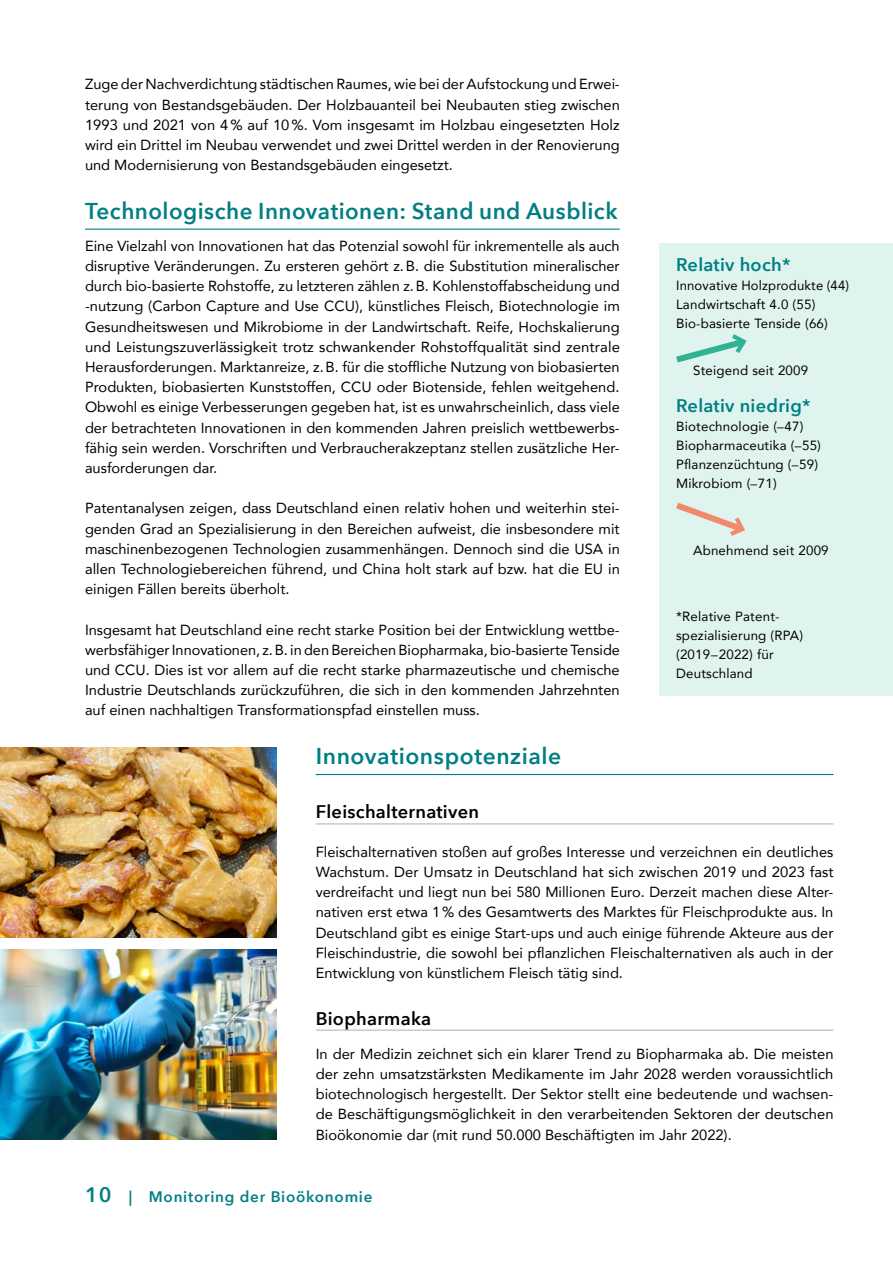
<style>
.page{position:relative;width:893px;height:1263px;background:#fff}
.page>*{position:absolute;margin:0;border:0;box-sizing:border-box;transform-origin:0 0}
.h4_Key_messeges_Spaltenspanne{font:600 22.8px "Avenir Next";letter-spacing:.02em;color:#007f83}
.Absatzueberschrift___Trends{font:600 18.15px "Avenir Next";letter-spacing:.015em;color:#000}
.Absatzueberschrift{font:600 18.15px "Avenir Next";letter-spacing:.015em;color:#007f83}
.t1{font:600 15.15px "Avenir Next";letter-spacing:.05em;color:#007f83}
.Lauftext_10_14{font:14.7px/20.2px "Avenir";color:#000;text-align:justify}
.Infokasten_Lauftext{font:13.35px/19px "Avenir";letter-spacing:.015em;color:#000}
.s1{font-size:21px}
</style>
<div class="page">
<hr style="left:85px;top:229px;width:535px;height:1px;background:#007f83">
<img style="left:0;top:747px;width:276px;height:191px">
<img style="left:0;top:949px;width:276px;height:191px">
<div style="left:659px;top:243px;width:234px;height:452px;background:#e0f4ef"></div>
<svg style="left:676px;top:334px;width:71px;height:29px"></svg>
<svg style="left:676px;top:502px;width:69px;height:34px"></svg>
<hr style="left:316px;top:774px;width:517px;height:1px;background:#007f83">
<hr style="left:316px;top:823px;width:517px;height:1px;background:#b2bac0">
<hr style="left:316px;top:1029px;width:517px;height:2px;background:#b2bac0">
<p class="Lauftext_10_14" style="left:85px;top:74px;width:536px">Zuge der Nachverdichtung städtischen Raumes, wie bei der Aufstockung und Erwei&shy;terung von Bestandsgebäuden. Der Holzbauanteil bei Neubauten stieg zwischen 1993 und 2021 von 4% auf 10%. Vom insgesamt im Holzbau eingesetzten Holz wird ein Drittel im Neubau verwendet und zwei Drittel werden in der Renovierung und Modernisierung von Bestandsgebäuden eingesetzt.</p>
<h4 class="h4_Key_messeges_Spaltenspanne" style="left:85px;top:191px;width:534px">Technologische Innovationen: Stand und Ausblick</h4>
<p class="Lauftext_10_14" style="left:85px;top:235px;width:536px">Eine Vielzahl von Innovationen hat das Potenzial sowohl für inkrementelle als auch disruptive Veränderungen. Zu ersteren gehört z.B. die Substitution mineralischer durch bio-basierte Rohstoffe, zu letzteren zählen z.B. Kohlenstoffabscheidung und -nutzung (Carbon Capture and Use CCU), künstliches Fleisch, Biotechnologie im Gesundheitswesen und Mikrobiome in der Landwirtschaft. Reife, Hochskalierung und Leistungszuverlässigkeit trotz schwankender Rohstoffqualität sind zentrale Herausforderungen. Marktanreize, z.B. für die stoffliche Nutzung von biobasierten Produkten, biobasierten Kunststoffen, CCU oder Biotenside, fehlen weitgehend.<br>Obwohl es einige Verbesserungen gegeben hat, ist es unwahrscheinlich, dass viele der betrachteten Innovationen in den kommenden Jahren preislich wettbewerbs&shy;fähig sein werden. Vorschriften und Verbraucherakzeptanz stellen zusätzliche Her&shy;ausforderungen dar.</p>
<p class="Lauftext_10_14" style="left:85px;top:498px;width:536px">Patentanalysen zeigen, dass Deutschland einen relativ hohen und weiterhin stei&shy;genden Grad an Spezialisierung in den Bereichen aufweist, die insbesondere mit maschinenbezogenen Technologien zusammenhängen. Dennoch sind die USA in allen Technologiebereichen führend, und China holt stark auf bzw. hat die EU in einigen Fällen bereits überholt.</p>
<p class="Lauftext_10_14" style="left:85px;top:619px;width:536px">Insgesamt hat Deutschland eine recht starke Position bei der Entwicklung wettbe&shy;werbsfähiger Innovationen, z.B. in den Bereichen Biopharmaka, bio-basierte Tenside und CCU. Dies ist vor allem auf die recht starke pharmazeutische und chemische Industrie Deutschlands zurückzuführen, die sich in den kommenden Jahrzehnten auf einen nachhaltigen Transformationspfad einstellen muss.</p>
<p class="Absatzueberschrift" style="left:676px;top:249px;width:116px">Relativ hoch*</p>
<p class="Infokasten_Lauftext" style="left:676px;top:275px;width:175px">Innovative Holzprodukte (44)<br>Landwirtschaft 4.0 (55)<br>Bio-basierte Tenside (66)</p>
<p class="Infokasten_Lauftext" style="left:693px;top:361px;width:117px">Steigend seit 2009</p>
<p class="Absatzueberschrift" style="left:676px;top:391px;width:136px">Relativ niedrig*</p>
<p class="Infokasten_Lauftext" style="left:676px;top:417px;width:146px">Biotechnologie (–47)<br>Biopharmaceutika (–55)<br>Pflanzenzüchtung (–59)<br>Mikrobiom (–71)</p>
<p class="Infokasten_Lauftext" style="left:693px;top:540px;width:137px">Abnehmend seit 2009</p>
<p class="Infokasten_Lauftext" style="left:676px;top:607px;width:129px">*Relative Patent&shy;spezialisierung (RPA) (2019–2022) für<br>Deutschland</p>
<h4 class="h4_Key_messeges_Spaltenspanne" style="left:316px;top:736px;width:247px">Innovationspotenziale</h4>
<p class="Absatzueberschrift___Trends" style="left:316px;top:796px;width:165px">Fleischalternativen</p>
<p class="Lauftext_10_14" style="left:316px;top:841px;width:520px">Fleischalternativen stoßen auf großes Interesse und verzeichnen ein deutliches Wachstum. Der Umsatz in Deutschland hat sich zwischen 2019 und 2023 fast verdreifacht und liegt nun bei 580 Millionen Euro. Derzeit machen diese Alter&shy;nativen erst etwa 1% des Gesamtwerts des Marktes für Fleischprodukte aus. In Deutschland gibt es einige Start-ups und auch einige führende Akteure aus der Fleischindustrie, die sowohl bei pflanzlichen Fleischalternativen als auch in der Entwicklung von künstlichem Fleisch tätig sind.</p>
<p class="Absatzueberschrift___Trends" style="left:316px;top:1003px;width:117px">Biopharmaka</p>
<p class="Lauftext_10_14" style="left:316px;top:1043px;width:519px">In der Medizin zeichnet sich ein klarer Trend zu Biopharmaka ab. Die meisten der zehn umsatzstärksten Medikamente im Jahr 2028 werden voraussichtlich biotechnologisch hergestellt. Der Sektor stellt eine bedeutende und wachsen&shy;de Beschäftigungsmöglichkeit in den verarbeitenden Sektoren der deutschen Bioökonomie dar (mit rund 50.000 Beschäftigten im Jahr 2022).</p>
<p class="t1" style="left:85px;top:1184px;width:289px"><span class="s1">10</span> | Monitoring der Bioökonomie</p>
</div>
